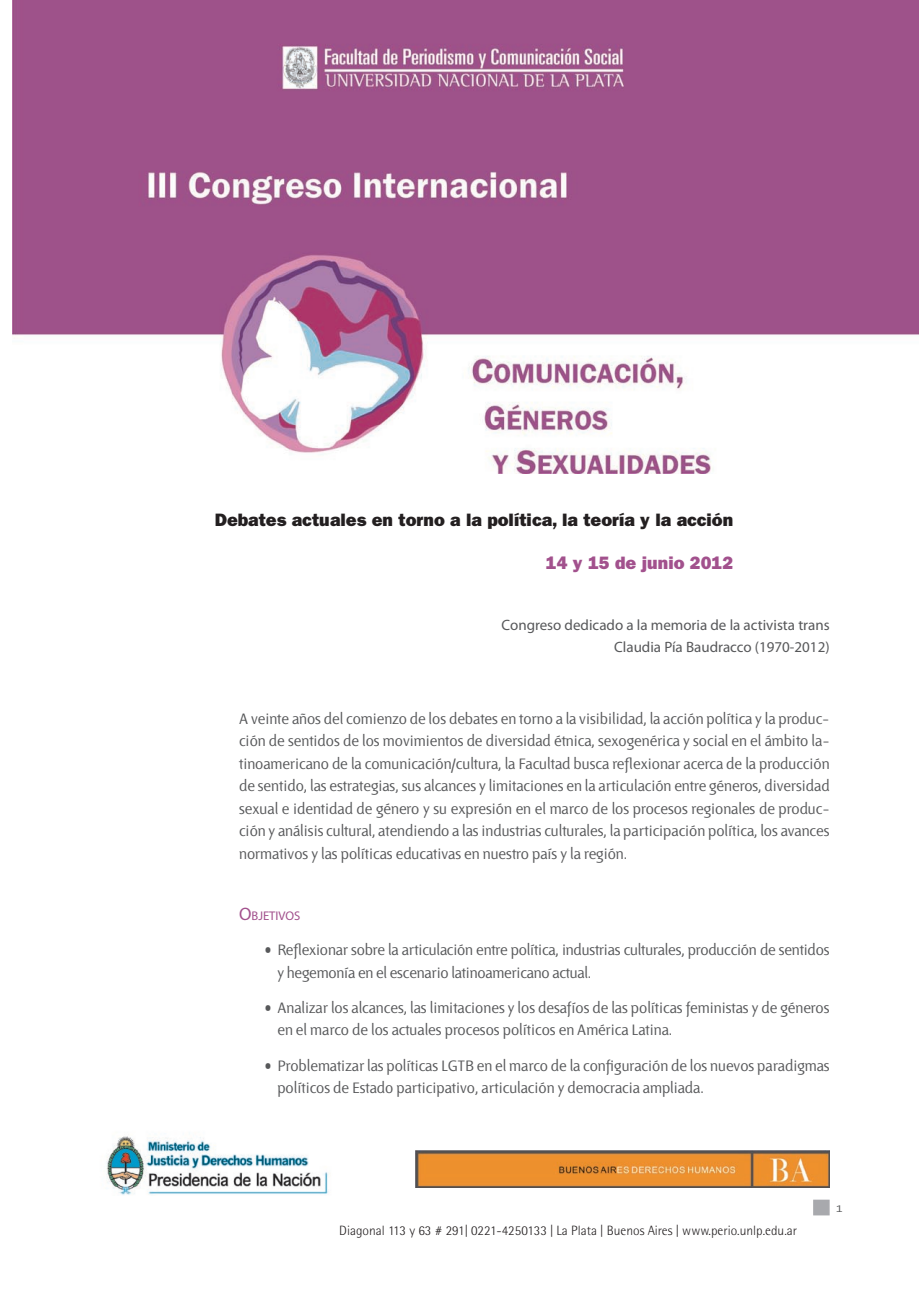
<style>
.page{position:relative;width:919px;height:1289px;background:#fff}
.page>*{position:absolute;margin:0;border:0;box-sizing:border-box;transform-origin:0 0}
.t1{font:18px "ITC Franklin Gothic Std Hvy";color:#231f20}
.t2{font:18px "ITC Franklin Gothic Std Hvy";color:#a2518d}
.t3{font:16.5px/22.5px "Fontana Texto Kern";color:#57585a}
.t4{font:15px/21.8px "Myriad Pro";color:#57585a;text-align:right}
.t5{font:300 13.5px "Rotis Semi Sans";color:#231f20}
.t6{font:13.5px "Fontana Texto Kern";color:#57585a}
.t7{font:12.6px "Myriad Pro";color:#a2518d}
.s1{font-size:18px}
</style>
<div class="page">
<div style="left:813px;top:1199px;width:16px;height:16px;background:#a8a9ad;border:2px solid #a8a9ad"></div>
<img style="left:13px;top:0;width:905px;height:473px">
<img style="left:415px;top:1150px;width:414px;height:37px">
<img style="left:106px;top:1136px;width:222px;height:59px">
<p class="t1" style="left:215px;top:509px;width:520px">Debates actuales en torno a la política, la teoría y la acción</p>
<p class="t2" style="left:546px;top:552px;width:189px">14 y 15 de junio 2012</p>
<p class="t4" style="left:501px;top:614px;width:329px">Congreso dedicado a la memoria de la activista trans<br>Claudia Pía Baudracco (1970-2012)</p>
<p class="t3" style="left:239px;top:708px;width:592px;text-align:justify">A veinte años del comienzo de los debates en torno a la visibilidad, la acción política y la produc&shy;ción de sentidos de los movimientos de diversidad étnica, sexogenérica y social en el ámbito la&shy;tinoamericano de la comunicación/cultura, la Facultad busca reflexionar acerca de la producción de sentido, las estrategias, sus alcances y limitaciones en la articulación entre géneros, diversidad sexual e identidad de género y su expresión en el marco de los procesos regionales de produc&shy;ción y análisis cultural, atendiendo a las industrias culturales, la participación política, los avances normativos y las políticas educativas en nuestro país y la región.</p>
<p class="t7" style="left:239px;top:908px;width:63px"><span class="s1">O</span>BJETIVOS</p>
<p class="t3" style="left:277px;top:939px;width:553px;text-indent:-13px">• Reflexionar sobre la articulación entre política, industrias culturales, producción de sentidos y hegemonía en el escenario latinoamericano actual.</p>
<p class="t3" style="left:277px;top:997px;width:553px;text-indent:-13px">• Analizar los alcances, las limitaciones y los desafíos de las políticas feministas y de géneros en el marco de los actuales procesos políticos en América Latina.</p>
<p class="t3" style="left:277px;top:1054px;width:553px;text-indent:-13px">• Problematizar las políticas LGTB en el marco de la configuración de los nuevos paradigmas políticos de Estado participativo, articulación y democracia ampliada.</p>
<p class="t5" style="left:339px;top:1222px;width:459px">Diagonal 113 y 63 # 291| 0221-4250133 | La Plata | Buenos Aires | www.perio.unlp.edu.ar</p>
<p class="t6" style="left:836px;top:1200px;width:8px">1</p>
</div>
